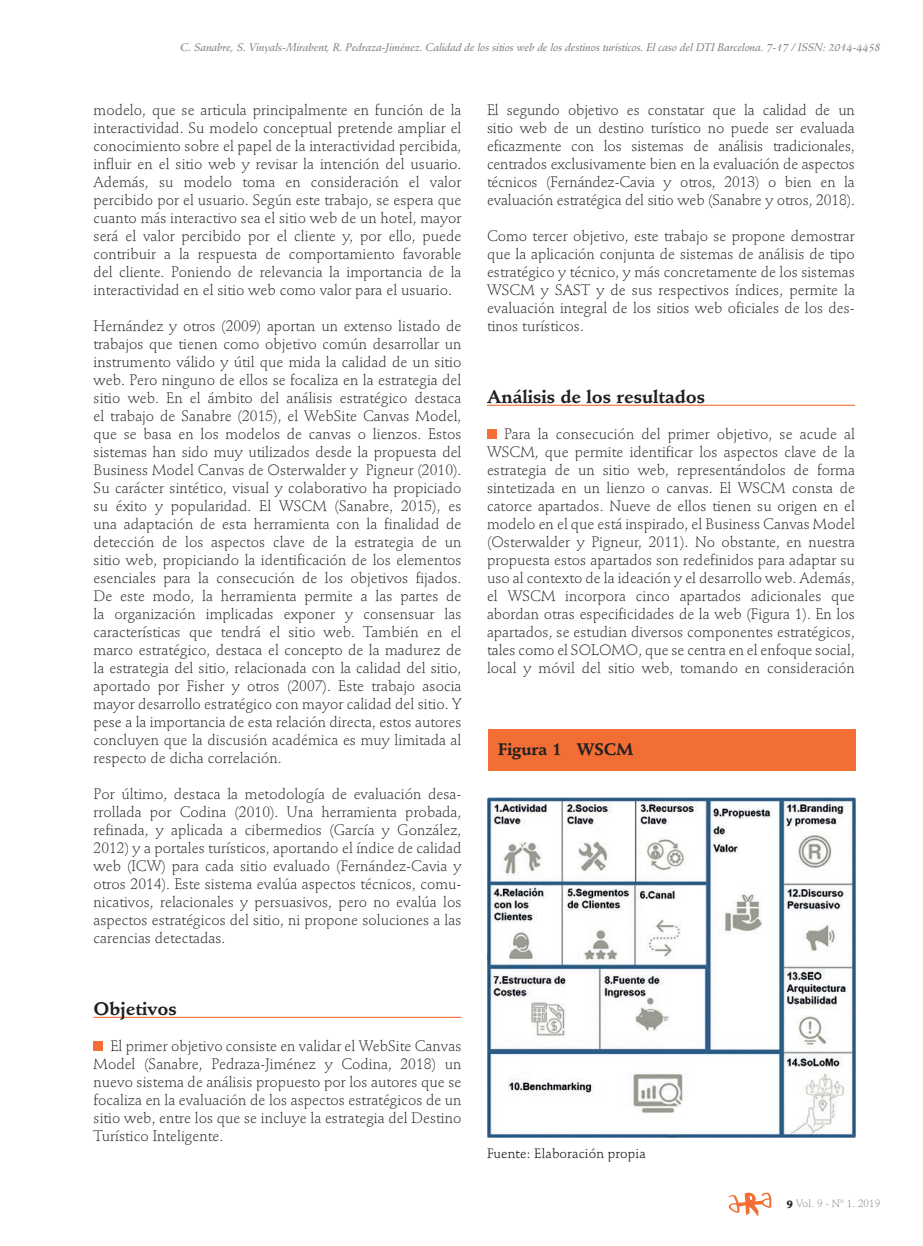
<style>
.page{position:relative;width:923px;height:1246px;background:#fff}
.page>*{position:absolute;margin:0;border:0;box-sizing:border-box;transform-origin:0 0}
.t1{font:700 18px "Stempel Schneidler";color:#231f20}
.t2{font:700 16.5px "Stempel Schneidler";color:#231f20}
.t3{font:300 15px/18px "Stempel Schneidler";color:#231f20;text-align:justify}
.t4{font:13.5px "Stempel Schneidler";letter-spacing:.01em;color:#231f20}
.t5{font:italic 10.95px "Stempel Schneidler Med";letter-spacing:-.01em;color:#808285}
.t6{font:300 10.5px "Stempel Schneidler";letter-spacing:.01em;color:#808285}
.s1{font-weight:900;color:#231f20}
</style>
<div class="page">
<svg style="left:728px;top:1192px;width:43px;height:24px"></svg>
<hr style="left:94px;top:1017px;width:367px;height:1px;background:#f26e34">
<div style="left:94px;top:1041px;width:9px;height:10px;background:#f26e34"></div>
<hr style="left:487px;top:405px;width:368px;height:1px;background:#f26e34">
<div style="left:487px;top:429px;width:10px;height:10px;background:#f26e34"></div>
<div style="left:488px;top:729px;width:368px;height:42px;background:#f26e34"></div>
<img style="left:487px;top:798px;width:368px;height:339px">
<p class="t5" style="left:180px;top:41px;width:702px">C. Sanabre, S. Vinyals-Mirabent, R. Pedraza-Jiménez. Calidad de los sitios web de los destinos turísticos. El caso del DTI Barcelona. 7-17 / ISSN: 2014-4458</p>
<p class="t3" style="left:94px;top:101px;width:369px">modelo, que se articula principalmente en función de la interactividad. Su modelo conceptual pretende ampliar el conocimiento sobre el papel de la interactividad percibida, influir en el sitio web y revisar la intención del usuario.<br>Además, su modelo toma en consideración el valor percibido por el usuario. Según este trabajo, se espera que cuanto más interactivo sea el sitio web de un hotel, mayor será el valor percibido por el cliente y, por ello, puede contribuir a la respuesta de comportamiento favorable del cliente. Poniendo de relevancia la importancia de la interactividad en el sitio web como valor para el usuario.</p>
<p class="t3" style="left:94px;top:317px;width:369px">Hernández y otros (2009) aportan un extenso listado de trabajos que tienen como objetivo común desarrollar un instrumento válido y útil que mida la calidad de un sitio web. Pero ninguno de ellos se focaliza en la estrategia del sitio web. En el ámbito del análisis estratégico destaca el trabajo de Sanabre (2015), el WebSite Canvas Model, que se basa en los modelos de canvas o lienzos. Estos sistemas han sido muy utilizados desde la propuesta del Business Model Canvas de Osterwalder y Pigneur (2010).<br>Su carácter sintético, visual y colaborativo ha propiciado su éxito y popularidad. El WSCM (Sanabre, 2015), es una adaptación de esta herramienta con la finalidad de detección de los aspectos clave de la estrategia de un sitio web, propiciando la identificación de los elementos esenciales para la consecución de los objetivos fijados.<br>De este modo, la herramienta permite a las partes de la organización implicadas exponer y consensuar las características que tendrá el sitio web. También en el marco estratégico, destaca el concepto de la madurez de la estrategia del sitio, relacionada con la calidad del sitio, aportado por Fisher y otros (2007). Este trabajo asocia mayor desarrollo estratégico con mayor calidad del sitio. Y pese a la importancia de esta relación directa, estos autores concluyen que la discusión académica es muy limitada al respecto de dicha correlación.</p>
<p class="t3" style="left:94px;top:785px;width:369px">Por último, destaca la metodología de evaluación desa&shy;rrollada por Codina (2010). Una herramienta probada, refinada, y aplicada a cibermedios (García y González, 2012) y a portales turísticos, aportando el índice de calidad web (ICW) para cada sitio evaluado (Fernández-Cavia y otros 2014). Este sistema evalúa aspectos técnicos, comu&shy;nicativos, relacionales y persuasivos, pero no evalúa los aspectos estratégicos del sitio, ni propone soluciones a las carencias detectadas.</p>
<p class="t1" style="left:94px;top:997px;width:85px">Objetivos</p>
<p class="t3" style="left:94px;top:1037px;width:369px;text-indent:17px">El primer objetivo consiste en validar el WebSite Canvas Model (Sanabre, Pedraza-Jiménez y Codina, 2018) un nuevo sistema de análisis propuesto por los autores que se focaliza en la evaluación de los aspectos estratégicos de un sitio web, entre los que se incluye la estrategia del Destino Turístico Inteligente.</p>
<p class="t3" style="left:487px;top:101px;width:369px">El segundo objetivo es constatar que la calidad de un sitio web de un destino turístico no puede ser evaluada eficazmente con los sistemas de análisis tradicionales, centrados exclusivamente bien en la evaluación de aspectos técnicos (Fernández-Cavia y otros, 2013) o bien en la evaluación estratégica del sitio web (Sanabre y otros, 2018).</p>
<p class="t3" style="left:487px;top:227px;width:369px">Como tercer objetivo, este trabajo se propone demostrar que la aplicación conjunta de sistemas de análisis de tipo estratégico y técnico, y más concretamente de los sistemas WSCM y SAST y de sus respectivos índices, permite la evaluación integral de los sitios web oficiales de los des&shy;tinos turísticos.</p>
<p class="t1" style="left:487px;top:385px;width:219px">Análisis de los resultados</p>
<p class="t3" style="left:487px;top:425px;width:369px;text-indent:17px">Para la consecución del primer objetivo, se acude al WSCM, que permite identificar los aspectos clave de la estrategia de un sitio web, representándolos de forma sintetizada en un lienzo o canvas. El WSCM consta de catorce apartados. Nueve de ellos tienen su origen en el modelo en el que está inspirado, el Business Canvas Model (Osterwalder y Pigneur, 2011). No obstante, en nuestra propuesta estos apartados son redefinidos para adaptar su uso al contexto de la ideación y el desarrollo web. Además, el WSCM incorpora cinco apartados adicionales que abordan otras especificidades de la web (Figura 1). En los apartados, se estudian diversos componentes estratégicos, tales como el SOLOMO, que se centra en el enfoque social, local y móvil del sitio web, tomando en consideración</p>
<p class="t2" style="left:498px;top:739px;width:137px">Figura 1 WSCM</p>
<p class="t4" style="left:487px;top:1145px;width:160px">Fuente: Elaboración propia</p>
<p class="t6" style="left:786px;top:1198px;width:95px"><span class="s1">9</span> Vol. 9 - Nº 1. 2019</p>
</div>
